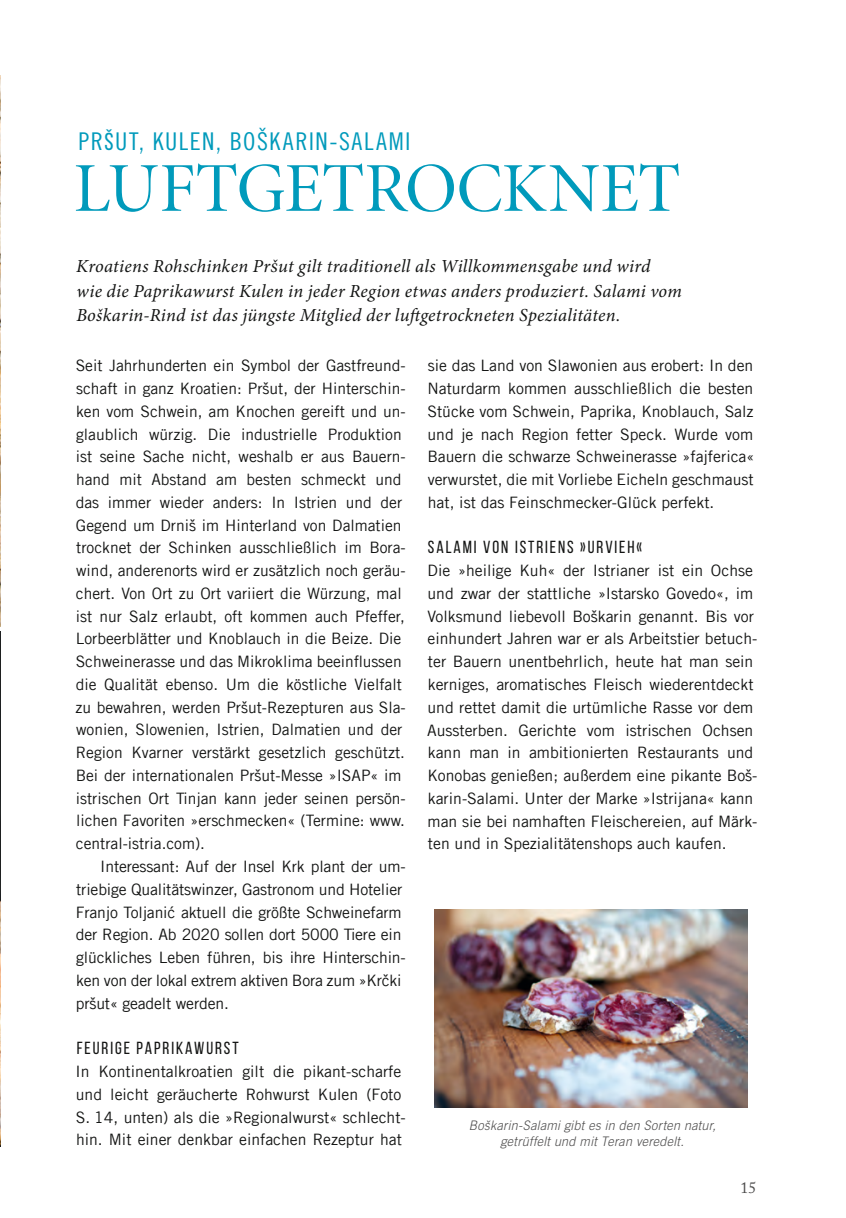
<style>
.page{position:relative;width:846px;height:1218px;background:#fff}
.page>*{position:absolute;margin:0;border:0;box-sizing:border-box;transform-origin:0 0}
._2019_Headline_30{font:70px "Minion Display";letter-spacing:-.01em;color:#009abb}
._2019_Titel_klein{font:24.5px "Trade Gothic LT Com Cn 18";letter-spacing:.06em;color:#009abb}
._2019_Vorspann{font:italic 18.38px/24.5px "Minion Pro";letter-spacing:.015em;color:#131413}
._2019_Zwischentitel{font:17.5px "Bebas Neue";letter-spacing:.11em;color:#131413}
._2019_Fließtext_Bloc{font:15.75px/22.8px "Trade Gothic LT Com";color:#131413}
.t1{font:15.75px "Adobe Caslon Pro";color:#4c4b4b}
._2019_Bildtext_grau{font:italic 300 13.12px/15.8px "Trade Gothic LT Com";letter-spacing:.02em;color:#4c4b4b;text-align:center;scale:.96 1}
.s1{font-family:"Bebas Neue"}
</style>
<div class="page">
<img style="left:434px;top:909px;width:312px;height:198px">
<img style="left:0;top:75px;width:1px;height:551px">
<img style="left:0;top:631px;width:1px;height:515px">
<p class="_2019_Titel_klein" style="left:78px;top:126px;width:333px">PR<span class="s1">Š</span>UT, KULEN, BOŠKARIN-SALAMI</p>
<p class="_2019_Headline_30" style="left:73px;top:154px;width:608px">LUFTGETROCKNET</p>
<p class="_2019_Vorspann" style="left:76px;top:254px;width:607px">Kroatiens Rohschinken PrŠut gilt traditionell als Willkommensgabe und wird<br>wie die Paprikawurst Kulen in jeder Region etwas anders produziert. Salami vom<br>Boškarin-Rind ist das jüngste Mitglied der luftgetrockneten Spezialitäten.</p>
<p class="_2019_Fließtext_Bloc" style="left:75px;top:354px;width:331px">Seit Jahrhunderten ein Symbol der Gastfreund&shy;schaft in ganz Kroatien: Pršut, der Hinterschin&shy;ken vom Schwein, am Knochen gereift und un&shy;glaublich würzig. Die industrielle Produktion ist seine Sache nicht, weshalb er aus Bauern&shy;hand mit Abstand am besten schmeckt und das immer wieder anders: In Istrien und der Gegend um Drniš im Hinterland von Dalmatien trocknet der Schinken ausschließlich im Bora&shy;wind, anderenorts wird er zusätzlich noch geräu&shy;chert. Von Ort zu Ort variiert die Würzung, mal ist nur Salz erlaubt, oft kommen auch Pfeffer, Lorbeerblätter und Knoblauch in die Beize. Die Schweinerasse und das Mikroklima beeinflussen die Qualität ebenso. Um die köstliche Vielfalt zu bewahren, werden Pršut-Rezepturen aus Sla&shy;wonien, Slowenien, Istrien, Dalmatien und der Region Kvarner verstärkt gesetzlich geschützt.<br>Bei der internationalen Pršut-Messe »ISAP« im istrischen Ort Tinjan kann jeder seinen persön&shy;lichen Favoriten »erschmecken« (Termine: www. central-istria.com).</p>
<p class="_2019_Fließtext_Bloc" style="left:76px;top:854px;width:331px;text-indent:24px">Interessant: Auf der Insel Krk plant der um&shy;triebige Qualitätswinzer, Gastronom und Hotelier Franjo Toljanić aktuell die größte Schweinefarm der Region. Ab 2020 sollen dort 5000 Tiere ein glückliches Leben führen, bis ihre Hinterschin&shy;ken von der lokal extrem aktiven Bora zum »Krčki pršut« geadelt werden.</p>
<p class="_2019_Zwischentitel" style="left:77px;top:1038px;width:163px">FEURIGE PAPRIKAWURST</p>
<p class="_2019_Fließtext_Bloc" style="left:75px;top:1059px;width:332px">In Kontinentalkroatien gilt die pikant-scharfe und leicht geräucherte Rohwurst Kulen (Foto S. 14, unten) als die »Regionalwurst« schlecht&shy;hin. Mit einer denkbar einfachen Rezeptur hat</p>
<p class="_2019_Fließtext_Bloc" style="left:427px;top:354px;width:328px;text-align:justify">sie das Land von Slawonien aus erobert: In den Naturdarm kommen ausschließlich die besten Stücke vom Schwein, Paprika, Knoblauch, Salz und je nach Region fetter Speck. Wurde vom Bauern die schwarze Schweinerasse »fajferica« verwurstet, die mit Vorliebe Eicheln geschmaust hat, ist das Feinschmecker-Glück perfekt.</p>
<p class="_2019_Zwischentitel" style="left:427px;top:538px;width:216px">SALAMI VON ISTRIENS »URVIEH«</p>
<p class="_2019_Fließtext_Bloc" style="left:427px;top:559px;width:332px">Die »heilige Kuh« der Istrianer ist ein Ochse und zwar der stattliche »Istarsko Govedo«, im Volksmund liebevoll Boškarin genannt. Bis vor einhundert Jahren war er als Arbeitstier betuch&shy;ter Bauern unentbehrlich, heute hat man sein kerniges, aromatisches Fleisch wiederentdeckt und rettet damit die urtümliche Rasse vor dem Aussterben. Gerichte vom istrischen Ochsen kann man in ambitionierten Restaurants und Konobas genießen; außerdem eine pikante Boš&shy;karin-Salami. Unter der Marke »Istrijana« kann man sie bei namhaften Fleischereien, auf Märk&shy;ten und in Spezialitätenshops auch kaufen.</p>
<p class="_2019_Bildtext_grau" style="left:468px;top:1117px;width:259px">Boškarin-Salami gibt es in den Sorten natur, getrüffelt und mit Teran veredelt.</p>
<p class="t1" style="left:740px;top:1177px;width:17px">15</p>
</div>
